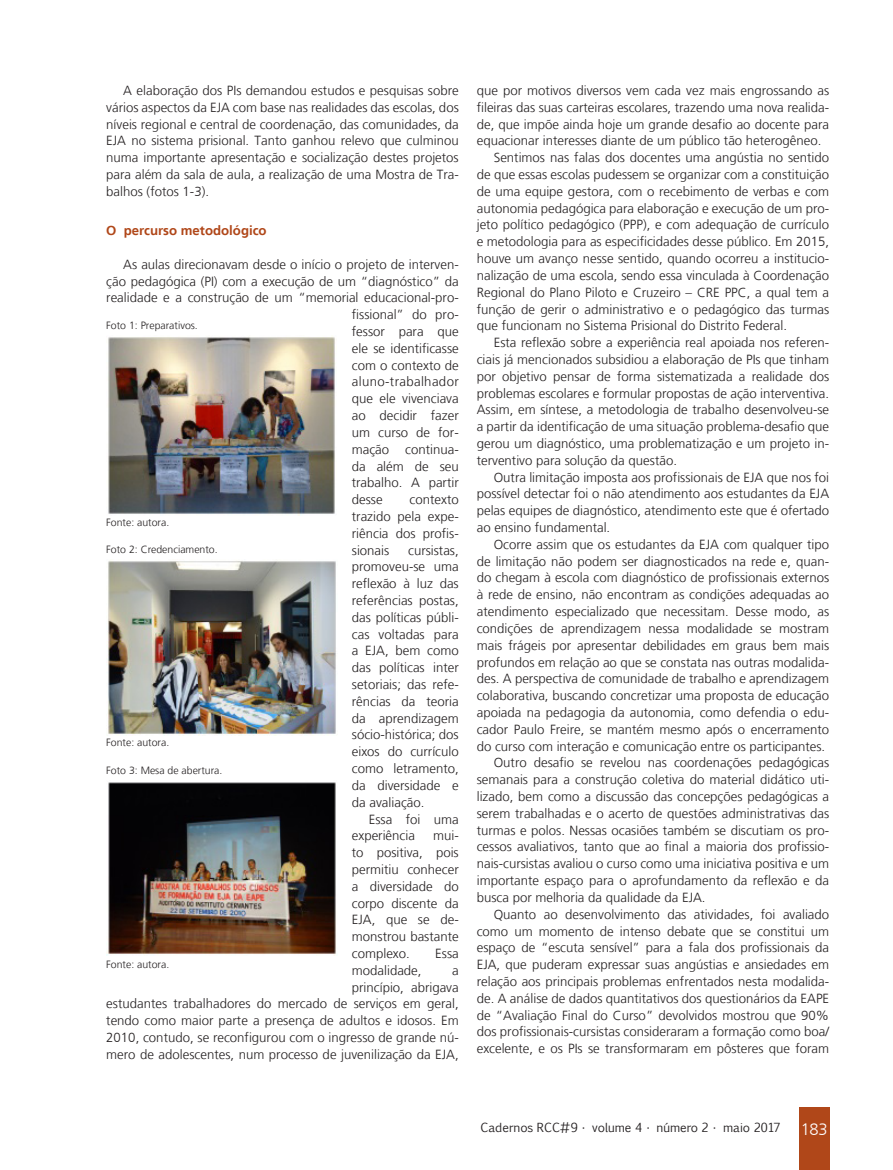
<style>
.page{position:relative;width:893px;height:1170px;background:#fff}
.page>*{position:absolute;margin:0;border:0;box-sizing:border-box;transform-origin:0 0}
.Miolo__8_8{font:300 13.2px/16.8px "Frutiger LT";color:#231f20;text-align:justify}
.Subtítulo_LARANJA_DO{font:700 13.2px "Frutiger LT";color:#b04719}
.Miolo__8_8-2{font:300 13.2px "Frutiger LT";letter-spacing:.025em;color:#231f20}
.t1{font:12px "Euphemia CAS";color:#231f20}
.Legendas{font:300 10.5px "Frutiger LT";color:#231f20}
.s1{font-family:"Frutiger LT";font-weight:300;font-size:16.5px;color:#fff}
</style>
<div class="page">
<img style="left:108px;top:337px;width:227px;height:178px">
<img style="left:106px;top:782px;width:230px;height:173px">
<img style="left:107px;top:560px;width:229px;height:175px">
<div style="left:799px;top:1107px;width:30px;height:62px;background:#b04719"></div>
<p class="Miolo__8_8" style="left:106px;top:82px;width:354px;text-indent:17px">A elaboração dos PIs demandou estudos e pesquisas sobre vários aspectos da EJA com base nas realidades das escolas, dos níveis regional e central de coordenação, das comunidades, da EJA no sistema prisional. Tanto ganhou relevo que culminou numa importante apresentação e socialização destes projetos para além da sala de aula, a realização de uma Mostra de Tra&shy;balhos (fotos 1-3).</p>
<p class="Subtítulo_LARANJA_DO" style="left:106px;top:223px;width:162px">O percurso metodológico</p>
<p class="Miolo__8_8" style="left:123px;top:256px;width:337px">As aulas direcionavam desde o início o projeto de interven-</p>
<p class="Miolo__8_8" style="left:106px;top:273px;width:354px">ção pedagógica (PI) com a execução de um “diagnóstico” da</p>
<p class="Miolo__8_8" style="left:106px;top:289px;width:354px">realidade e a construção de um “memorial educacional-pro-</p>
<p class="Miolo__8_8" style="left:352px;top:306px;width:108px">fissional” do pro-</p>
<p class="Miolo__8_8" style="left:352px;top:323px;width:108px">fessor para que</p>
<p class="Miolo__8_8" style="left:352px;top:340px;width:108px">ele se identificasse</p>
<p class="Miolo__8_8" style="left:352px;top:357px;width:108px">com o contexto de</p>
<p class="Miolo__8_8-2" style="left:352px;top:374px;width:108px">aluno-trabalhador</p>
<p class="Miolo__8_8" style="left:352px;top:390px;width:108px">que ele vivenciava</p>
<p class="Miolo__8_8" style="left:352px;top:407px;width:108px">ao decidir fazer</p>
<p class="Miolo__8_8" style="left:352px;top:424px;width:108px">um curso de for-</p>
<p class="Miolo__8_8" style="left:352px;top:441px;width:108px">mação continua-</p>
<p class="Miolo__8_8" style="left:352px;top:457px;width:108px">da além de seu</p>
<p class="Miolo__8_8" style="left:352px;top:474px;width:108px">trabalho. A partir</p>
<p class="Miolo__8_8" style="left:352px;top:491px;width:32px">desse</p>
<p class="Legendas" style="left:106px;top:320px;width:93px">Foto 1: Preparativos.</p>
<p class="Miolo__8_8" style="left:352px;top:491px;width:108px;text-indent:58px">contexto trazido pela expe&shy;riência dos profis&shy;sionais</p>
<p class="Legendas" style="left:106px;top:516px;width:65px">Fonte: autora.</p>
<p class="Miolo__8_8" style="left:352px;top:541px;width:108px;text-indent:56px">cursistas, promoveu-se uma reflexão à luz das referências postas, das políticas públi&shy;cas voltadas para a EJA, bem como das políticas inter setoriais; das refe&shy;rências da teoria da aprendizagem sócio-histórica; dos eixos do currículo como letramento, da diversidade e da avaliação.</p>
<p class="Miolo__8_8" style="left:352px;top:810px;width:108px;text-indent:17px">Essa foi uma experiência</p>
<p class="Legendas" style="left:106px;top:543px;width:113px">Foto 2: Credenciamento.</p>
<p class="Legendas" style="left:106px;top:736px;width:65px">Fonte: autora.</p>
<p class="Legendas" style="left:106px;top:764px;width:118px">Foto 3: Mesa de abertura.</p>
<p class="Miolo__8_8" style="left:352px;top:827px;width:108px;text-indent:81px">mui&shy;to positiva, pois permitiu conhecer a diversidade do corpo discente da EJA, que se de&shy;monstrou bastante complexo.</p>
<p class="Miolo__8_8" style="left:435px;top:945px;width:25px">Essa</p>
<p class="Legendas" style="left:106px;top:957px;width:65px">Fonte: autora.</p>
<p class="Miolo__8_8" style="left:352px;top:961px;width:71px">modalidade,</p>
<p class="Miolo__8_8" style="left:106px;top:961px;width:354px;text-align:right">a<br>princípio, abrigava<br>estudantes trabalhadores do mercado de serviços em geral, tendo como maior parte a presença de adultos e idosos. Em 2010, contudo, se reconfigurou com o ingresso de grande nú&shy;mero de adolescentes, num processo de juvenilização da EJA,</p>
<p class="Miolo__8_8" style="left:477px;top:82px;width:354px">que por motivos diversos vem cada vez mais engrossando as fileiras das suas carteiras escolares, trazendo uma nova realida&shy;de, que impõe ainda hoje um grande desafio ao docente para equacionar interesses diante de um público tão heterogêneo.</p>
<p class="Miolo__8_8" style="left:477px;top:149px;width:354px;text-indent:17px">Sentimos nas falas dos docentes uma angústia no sentido de que essas escolas pudessem se organizar com a constituição de uma equipe gestora, com o recebimento de verbas e com autonomia pedagógica para elaboração e execução de um pro&shy;jeto político pedagógico (PPP), e com adequação de currículo e metodologia para as especificidades desse público. Em 2015, houve um avanço nesse sentido, quando ocorreu a institucio&shy;nalização de uma escola, sendo essa vinculada à Coordenação Regional do Plano Piloto e Cruzeiro – CRE PPC, a qual tem a função de gerir o administrativo e o pedagógico das turmas que funcionam no Sistema Prisional do Distrito Federal.</p>
<p class="Miolo__8_8" style="left:477px;top:334px;width:354px;text-indent:17px">Esta reflexão sobre a experiência real apoiada nos referen&shy;ciais já mencionados subsidiou a elaboração de PIs que tinham por objetivo pensar de forma sistematizada a realidade dos problemas escolares e formular propostas de ação interventiva.<br>Assim, em síntese, a metodologia de trabalho desenvolveu-se a partir da identificação de uma situação problema-desafio que gerou um diagnóstico, uma problematização e um projeto in&shy;terventivo para solução da questão.</p>
<p class="Miolo__8_8" style="left:477px;top:469px;width:354px;text-indent:17px">Outra limitação imposta aos profissionais de EJA que nos foi possível detectar foi o não atendimento aos estudantes da EJA pelas equipes de diagnóstico, atendimento este que é ofertado ao ensino fundamental.</p>
<p class="Miolo__8_8" style="left:477px;top:536px;width:354px;text-indent:17px">Ocorre assim que os estudantes da EJA com qualquer tipo de limitação não podem ser diagnosticados na rede e, quan&shy;do chegam à escola com diagnóstico de profissionais externos à rede de ensino, não encontram as condições adequadas ao atendimento especializado que necessitam. Desse modo, as condições de aprendizagem nessa modalidade se mostram mais frágeis por apresentar debilidades em graus bem mais profundos em relação ao que se constata nas outras modalida&shy;des. A perspectiva de comunidade de trabalho e aprendizagem colaborativa, buscando concretizar uma proposta de educação apoiada na pedagogia da autonomia, como defendia o edu&shy;cador Paulo Freire, se mantém mesmo após o encerramento do curso com interação e comunicação entre os participantes.</p>
<p class="Miolo__8_8" style="left:477px;top:754px;width:354px;text-indent:17px">Outro desafio se revelou nas coordenações pedagógicas semanais para a construção coletiva do material didático uti&shy;lizado, bem como a discussão das concepções pedagógicas a serem trabalhadas e o acerto de questões administrativas das turmas e polos. Nessas ocasiões também se discutiam os pro&shy;cessos avaliativos, tanto que ao final a maioria dos profissio&shy;nais-cursistas avaliou o curso como uma iniciativa positiva e um importante espaço para o aprofundamento da reflexão e da busca por melhoria da qualidade da EJA.</p>
<p class="Miolo__8_8" style="left:477px;top:905px;width:354px;text-indent:17px">Quanto ao desenvolvimento das atividades, foi avaliado como um momento de intenso debate que se constitui um espaço de “escuta sensível” para a fala dos profissionais da EJA, que puderam expressar suas angústias e ansiedades em relação aos principais problemas enfrentados nesta modalida&shy;de. A análise de dados quantitativos dos questionários da EAPE de “Avaliação Final do Curso” devolvidos mostrou que 90% dos profissionais-cursistas consideraram a formação como boa/ excelente, e os PIs se transformaram em pôsteres que foram</p>
<p class="t1" style="left:480px;top:1119px;width:349px">Cadernos RCC#9 • volume 4 • número 2 • maio 2017 <span class="s1">183</span></p>
</div>
